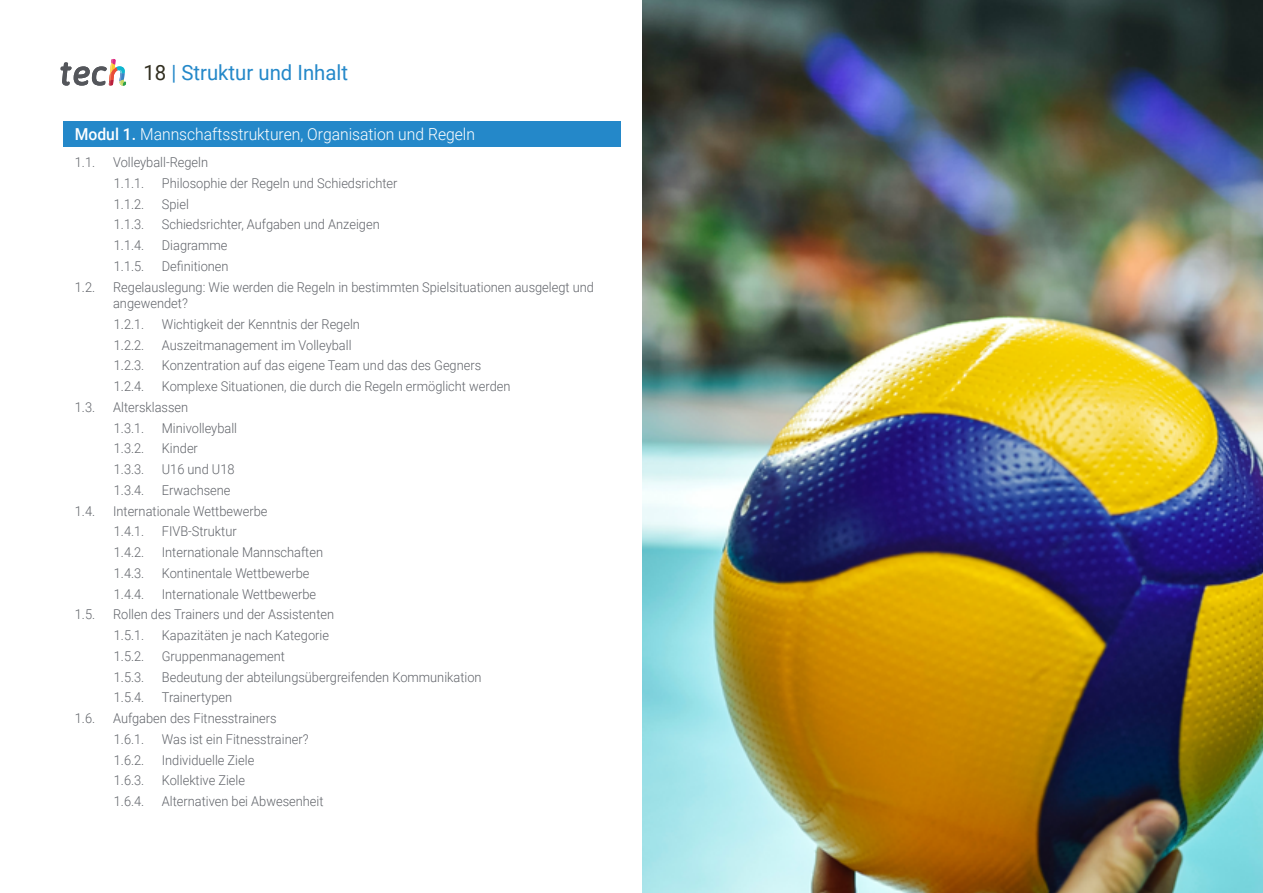
<style>
.page{position:relative;width:1263px;height:893px;background:#fff}
.page>*{position:absolute;margin:0;border:0;box-sizing:border-box;transform-origin:0 0}
.t1{font:21px "Roboto";color:#2488c9}
.t2{font:300 16.5px "Roboto";color:#fff;scale:.95 1}
.t3{font:300 13.5px/20.7px "Roboto";color:#61646a;scale:.95 1}
.s1{color:#312e20}
.s2{font-weight:500}
</style>
<div class="page">
<img style="left:642px;top:0;width:621px;height:893px">
<div style="left:64px;top:121px;width:557px;height:25px;background:#2488c9"></div>
<svg style="left:61px;top:59px;width:65px;height:27px"></svg>
<h1 class="t1" style="left:144px;top:57px;width:206px"><span class="s1">18</span> | Struktur und Inhalt</h1>
<p class="t2" style="left:75px;top:123px;width:423px"><span class="s2">Modul 1.</span> Mannschaftsstrukturen, Organisation und Regeln</p>
<p class="t3" style="left:75px;top:151px;width:23px">1.1.</p>
<p class="t3" style="left:113px;top:151px;width:102px">Volleyball-Regeln<br>1.1.1.</p>
<p class="t3" style="left:162px;top:172px;width:250px">Philosophie der Regeln und Schiedsrichter</p>
<p class="t3" style="left:114px;top:193px;width:34px">1.1.2.</p>
<p class="t3" style="left:162px;top:193px;width:30px">Spiel</p>
<p class="t3" style="left:114px;top:214px;width:34px">1.1.3.</p>
<p class="t3" style="left:162px;top:214px;width:231px">Schiedsrichter, Aufgaben und Anzeigen</p>
<p class="t3" style="left:114px;top:234px;width:34px">1.1.4.</p>
<p class="t3" style="left:162px;top:234px;width:71px">Diagramme</p>
<p class="t3" style="left:114px;top:255px;width:34px">1.1.5.</p>
<p class="t3" style="left:162px;top:255px;width:72px">Definitionen</p>
<p class="t3" style="left:75px;top:276px;width:23px">1.2.</p>
<p class="t3" style="left:113px;top:278px;width:508px;line-height:16.5px">Regelauslegung: Wie werden die Regeln in bestimmten Spielsituationen ausgelegt und angewendet?</p>
<p class="t3" style="left:114px;top:313px;width:34px">1.2.1.</p>
<p class="t3" style="left:162px;top:313px;width:210px">Wichtigkeit der Kenntnis der Regeln</p>
<p class="t3" style="left:114px;top:334px;width:34px">1.2.2.</p>
<p class="t3" style="left:162px;top:334px;width:201px">Auszeitmanagement im Volleyball</p>
<p class="t3" style="left:114px;top:355px;width:34px">1.2.3.</p>
<p class="t3" style="left:162px;top:355px;width:338px">Konzentration auf das eigene Team und das des Gegners</p>
<p class="t3" style="left:114px;top:375px;width:34px">1.2.4.</p>
<p class="t3" style="left:162px;top:375px;width:368px">Komplexe Situationen, die durch die Regeln ermöglicht werden</p>
<p class="t3" style="left:75px;top:396px;width:23px">1.3.</p>
<p class="t3" style="left:113px;top:396px;width:81px">Altersklassen<br>1.3.1.</p>
<p class="t3" style="left:162px;top:417px;width:81px">Minivolleyball</p>
<p class="t3" style="left:114px;top:438px;width:34px">1.3.2.</p>
<p class="t3" style="left:162px;top:438px;width:39px">Kinder</p>
<p class="t3" style="left:114px;top:458px;width:34px">1.3.3.</p>
<p class="t3" style="left:162px;top:458px;width:78px">U16 und U18</p>
<p class="t3" style="left:114px;top:479px;width:34px">1.3.4.</p>
<p class="t3" style="left:162px;top:479px;width:74px">Erwachsene</p>
<p class="t3" style="left:75px;top:500px;width:23px">1.4.</p>
<p class="t3" style="left:113px;top:500px;width:164px">Internationale Wettbewerbe<br>1.4.1.</p>
<p class="t3" style="left:162px;top:521px;width:80px">FIVB-Struktur</p>
<p class="t3" style="left:114px;top:541px;width:34px">1.4.2.</p>
<p class="t3" style="left:162px;top:541px;width:171px">Internationale Mannschaften</p>
<p class="t3" style="left:114px;top:562px;width:34px">1.4.3.</p>
<p class="t3" style="left:162px;top:562px;width:157px">Kontinentale Wettbewerbe</p>
<p class="t3" style="left:114px;top:583px;width:34px">1.4.4.</p>
<p class="t3" style="left:162px;top:583px;width:164px">Internationale Wettbewerbe</p>
<p class="t3" style="left:75px;top:604px;width:23px">1.5.</p>
<p class="t3" style="left:113px;top:604px;width:234px">Rollen des Trainers und der Assistenten<br>1.5.1.</p>
<p class="t3" style="left:162px;top:624px;width:177px">Kapazitäten je nach Kategorie</p>
<p class="t3" style="left:114px;top:645px;width:34px">1.5.2.</p>
<p class="t3" style="left:162px;top:645px;width:131px">Gruppenmanagement</p>
<p class="t3" style="left:114px;top:666px;width:34px">1.5.3.</p>
<p class="t3" style="left:162px;top:666px;width:338px">Bedeutung der abteilungsübergreifenden Kommunikation</p>
<p class="t3" style="left:114px;top:687px;width:34px">1.5.4.</p>
<p class="t3" style="left:162px;top:687px;width:75px">Trainertypen</p>
<p class="t3" style="left:75px;top:707px;width:23px">1.6.</p>
<p class="t3" style="left:113px;top:707px;width:174px">Aufgaben des Fitnesstrainers<br>1.6.1.</p>
<p class="t3" style="left:162px;top:728px;width:156px">Was ist ein Fitnesstrainer?</p>
<p class="t3" style="left:114px;top:749px;width:34px">1.6.2.</p>
<p class="t3" style="left:162px;top:749px;width:99px">Individuelle Ziele</p>
<p class="t3" style="left:114px;top:770px;width:34px">1.6.3.</p>
<p class="t3" style="left:162px;top:770px;width:89px">Kollektive Ziele</p>
<p class="t3" style="left:114px;top:790px;width:34px">1.6.4.</p>
<p class="t3" style="left:162px;top:790px;width:172px">Alternativen bei Abwesenheit</p>
</div>
